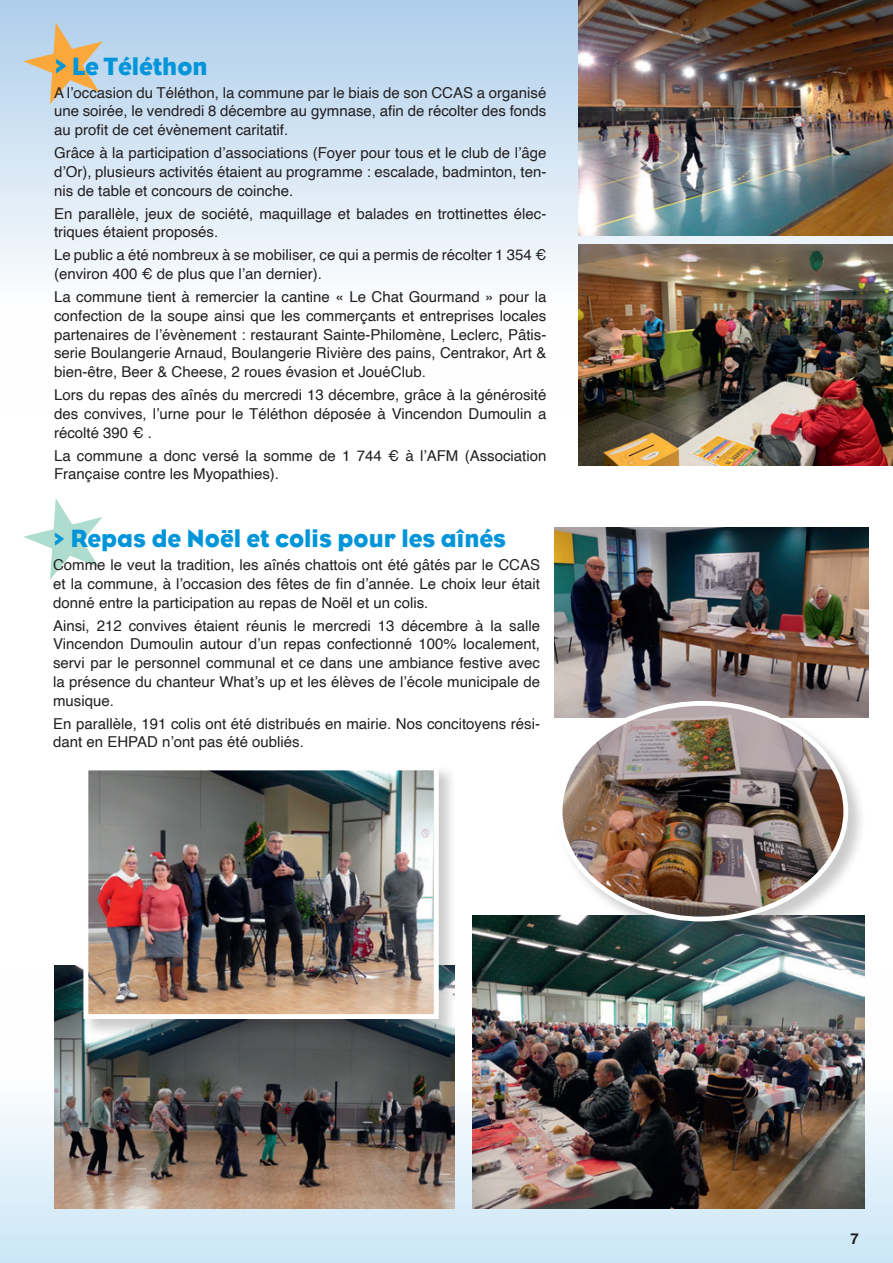
<style>
.page{position:relative;width:893px;height:1263px;background:#fff}
.page>*{position:absolute;margin:0;border:0;box-sizing:border-box;transform-origin:0 0}
.t1{font:25.5px "Bureau Eagle";color:#0095d9}
.t2{font:15px/18.8px "Helvetica";color:#231f20;text-align:justify}
.t3{font:700 15px "Helvetica";color:#231f20}
.s1{font-size:28.5px}
</style>
<div class="page">
<div style="left:0;top:0;width:893px;height:414px;background:linear-gradient(to bottom,#b3d1ec,#fff)"></div>
<div style="left:0;top:968px;width:893px;height:295px;background:linear-gradient(to bottom,#fffffd,#d0e8f6)"></div>
<svg style="left:23px;top:22px;width:80px;height:82px;background:#d0c8b5"></svg>
<svg style="left:23px;top:498px;width:80px;height:82px"></svg>
<img style="left:578px;top:244px;width:315px;height:221px">
<img style="left:578px;top:0;width:315px;height:235px">
<img style="left:54px;top:965px;width:401px;height:244px">
<div style="left:83px;top:765px;width:374px;height:272px;background:#231f20;opacity:.23"></div>
<img style="left:89px;top:771px;width:344px;height:242px">
<div style="left:83px;top:765px;width:356px;height:254px;border:5px solid #fff"></div>
<img style="left:472px;top:915px;width:392px;height:294px">
<img style="left:554px;top:527px;width:315px;height:191px">
<div style="left:557px;top:700px;width:310px;height:240px;background:#231f20;opacity:.23"></div>
<img style="left:560px;top:703px;width:286px;height:213px">
<h1 class="t1" style="left:54px;top:51px;width:155px"><span class="s1">&gt;</span> Le Téléthon</h1>
<p class="t2" style="left:54px;top:83px;width:494px">A l’occasion du Téléthon, la commune par le biais de son CCAS a organisé une soirée, le vendredi 8 décembre au gymnase, afin de récolter des fonds au profit de cet évènement caritatif.</p>
<p class="t2" style="left:54px;top:144px;width:494px">Grâce à la participation d’associations (Foyer pour tous et le club de l’âge d’Or), plusieurs activités étaient au programme : escalade, badminton, ten&shy;nis de table et concours de coinche.</p>
<p class="t2" style="left:54px;top:204px;width:494px">En parallèle, jeux de société, maquillage et balades en trottinettes élec&shy;triques étaient proposés.</p>
<p class="t2" style="left:54px;top:246px;width:494px">Le public a été nombreux à se mobiliser, ce qui a permis de récolter 1 354 € (environ 400 € de plus que l’an dernier).</p>
<p class="t2" style="left:54px;top:288px;width:494px">La commune tient à remercier la cantine « Le Chat Gourmand » pour la confection de la soupe ainsi que les commerçants et entreprises locales partenaires de l’évènement : restaurant Sainte-Philomène, Leclerc, Pâtis&shy;serie Boulangerie Arnaud, Boulangerie Rivière des pains, Centrakor, Art &amp; bien-être, Beer &amp; Cheese, 2 roues évasion et JouéClub.</p>
<p class="t2" style="left:54px;top:386px;width:494px">Lors du repas des aînés du mercredi 13 décembre, grâce à la générosité des convives, l’urne pour le Téléthon déposée à Vincendon Dumoulin a récolté 390 € .</p>
<p class="t2" style="left:54px;top:446px;width:494px">La commune a donc versé la somme de 1 744 € à l’AFM (Association<br>Française contre les Myopathies).</p>
<h1 class="t1" style="left:53px;top:524px;width:454px">&gt; Repas de Noël et colis pour les aînés</h1>
<p class="t2" style="left:53px;top:556px;width:488px">Comme le veut la tradition, les aînés chattois ont été gâtés par le CCAS et la commune, à l’occasion des fêtes de fin d’année. Le choix leur était donné entre la participation au repas de Noël et un colis.</p>
<p class="t2" style="left:53px;top:616px;width:488px">Ainsi, 212 convives étaient réunis le mercredi 13 décembre à la salle Vincendon Dumoulin autour d’un repas confectionné 100% localement, servi par le personnel communal et ce dans une ambiance festive avec la présence du chanteur What’s up et les élèves de l’école municipale de musique.</p>
<p class="t2" style="left:53px;top:714px;width:488px">En parallèle, 191 colis ont été distribués en mairie. Nos concitoyens rési&shy;dant en EHPAD n’ont pas été oubliés.</p>
<p class="t3" style="left:851px;top:1230px;width:10px">7</p>
</div>
